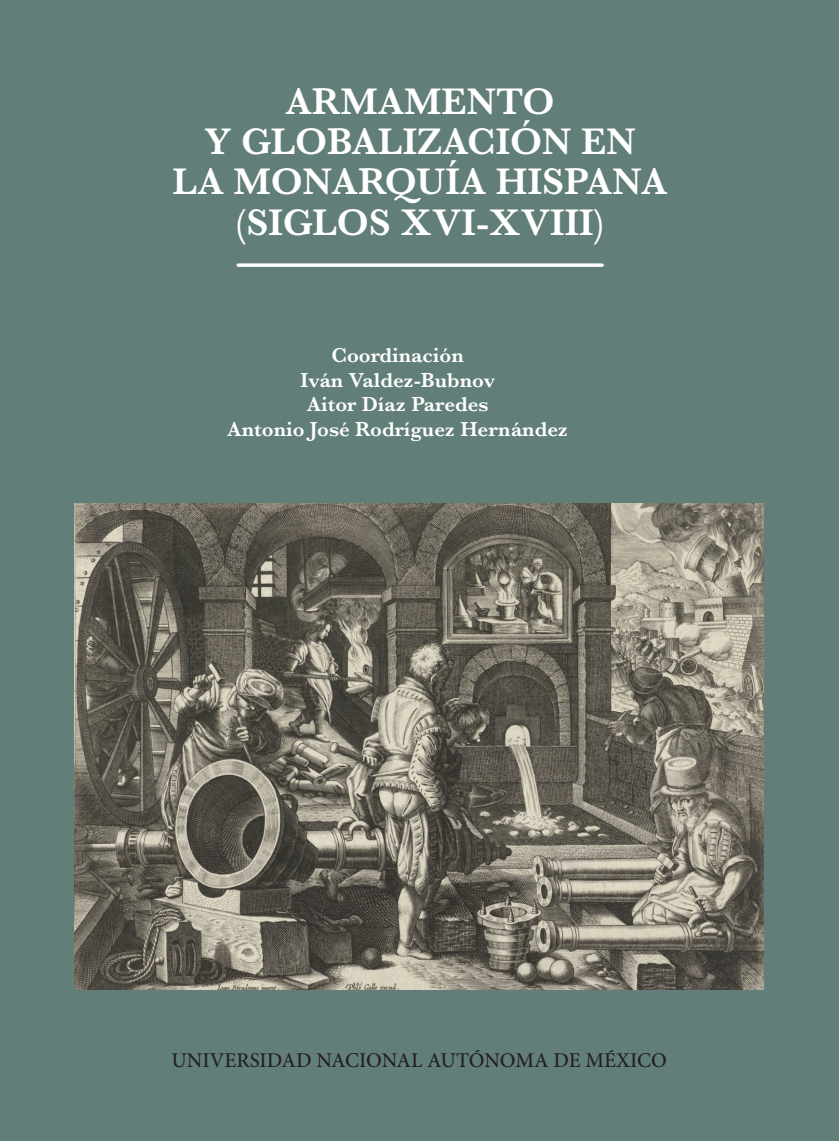
<style>
.page{position:relative;width:839px;height:1141px;background:#fff}
.page>*{position:absolute;margin:0;border:0;box-sizing:border-box;transform-origin:0 0}
.t1{font:600 38.5px/40.2px "Baskerville";color:#fff;text-align:center}
.t2{font:600 21px "Baskerville";color:#fff}
.t3{font:500 21px "Minion Pro";color:#231f20}
</style>
<div class="page">
<div style="left:0;top:0;width:838px;height:1141px;background:#617e78"></div>
<img style="left:75px;top:503px;width:688px;height:487px">
<svg style="left:238px;top:263px;width:364px;height:4px"></svg>
<p class="t1" style="left:172px;top:81px;width:496px">ARMAMENTO<br>Y GLOBALIZACIÓN EN<br>LA MONARQUÍA HISPANA (SIGLOS XVI-XVIII)</p>
<p class="t2" style="left:331px;top:341px;width:134px">Coordinación</p>
<p class="t2" style="left:300px;top:365px;width:196px">Iván Valdez-Bubnov</p>
<p class="t2" style="left:306px;top:390px;width:183px">Aitor Díaz Paredes</p>
<p class="t2" style="left:227px;top:414px;width:342px">Antonio José Rodríguez Hernández</p>
<p class="t3" style="left:171px;top:1046px;width:497px">UNIVERSIDAD NACIONAL AUTÓNOMA DE MÉXICO</p>
</div>
